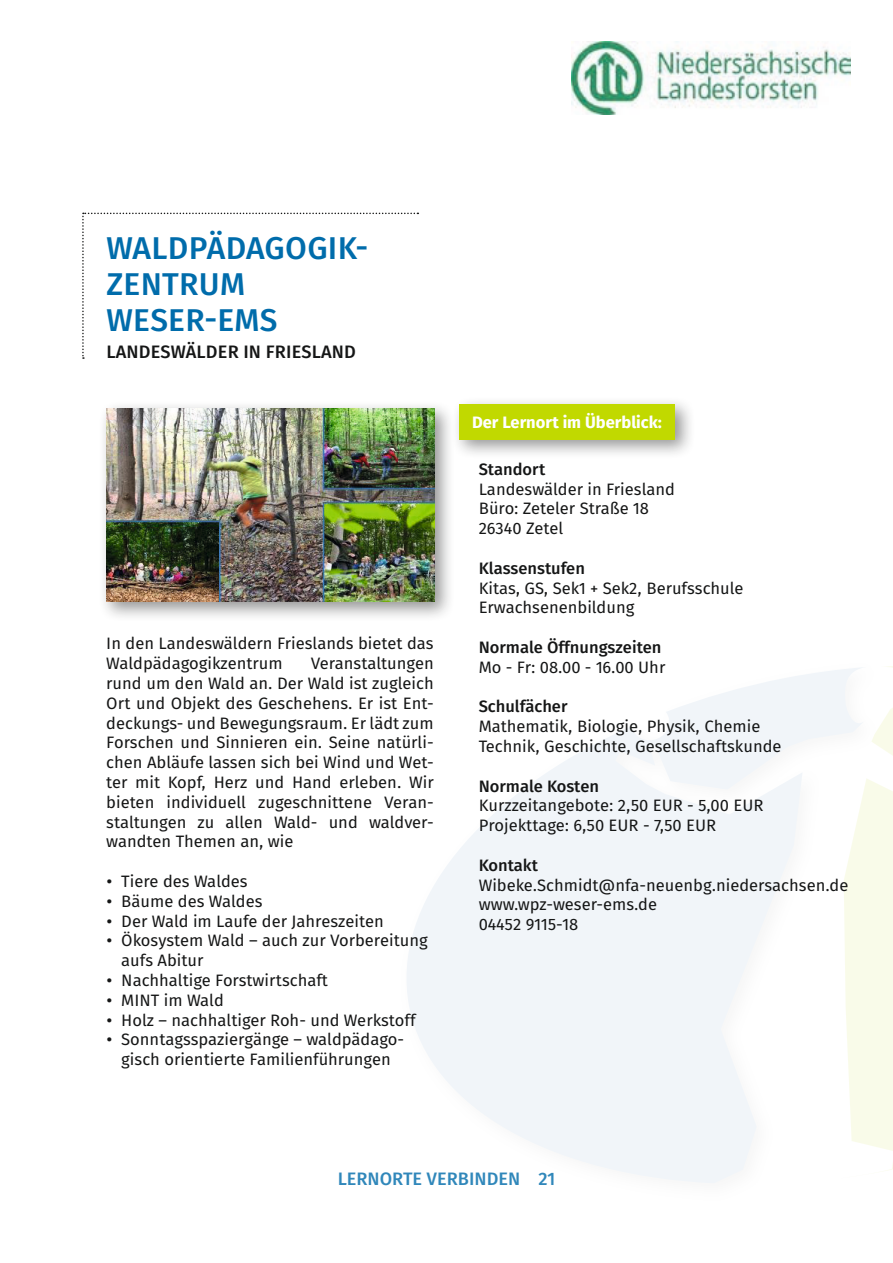
<style>
.page{position:relative;width:893px;height:1263px;background:#fff}
.page>*{position:absolute;margin:0;border:0;box-sizing:border-box;transform-origin:0 0}
.ÜBERSCHRIFT{font:31.5px/36px "Fira Sans OT Medium";letter-spacing:.01em;color:#006cab}
.ÜBERSCHRIFT_SUB{font:18px "Fira Sans OT Medium";letter-spacing:.01em;color:#151616}
.t1{font:18px "Fira Sans OT Medium";color:#006cab}
.NORMAL_ÜBERBLICK{font:16.5px/19.8px "Fira Sans OT";color:#151616}
.MEDIUM_ÜBERBLICK{font:16.5px "Fira Sans OT Medium";color:#151616}
.t2{font:700 16.5px "Fira Sans OT";color:#fff}
.NORMAL_ÜBERBLICK-2{font:16.5px "Fira Sans OT Medium";color:#151616}
</style>
<div class="page">
<svg style="left:407px;top:670px;width:433px;height:513px;fill:#f1f5f9"></svg>
<svg style="left:840px;top:666px;width:53px;height:505px"></svg>
<svg style="left:82px;top:213px;width:336px;height:146px"></svg>
<div style="left:99px;top:400px;width:357px;height:222px;background:#151616;opacity:.45"></div>
<img style="left:106px;top:408px;width:329px;height:194px">
<div style="left:452px;top:396px;width:244px;height:64px;background:#151616;opacity:.45"></div>
<div style="left:459px;top:404px;width:216px;height:35px;background:#c1d900"></div>
<img style="left:572px;top:41px;width:278px;height:74px">
<p class="ÜBERSCHRIFT" style="left:106px;top:232px;width:263px">WALDPÄDAGOGIK-<br>ZENTRUM<br>WESER-EMS</p>
<p class="ÜBERSCHRIFT_SUB" style="left:106px;top:339px;width:251px">LANDESWÄLDER IN FRIESLAND</p>
<p class="NORMAL_ÜBERBLICK" style="left:106px;top:635px;width:329px">In den Landeswäldern Frieslands bietet das<br>Waldpädagogikzentrum</p>
<p class="NORMAL_ÜBERBLICK" style="left:106px;top:655px;width:329px;text-align:justify;text-indent:204px">Veranstaltungen rund um den Wald an. Der Wald ist zugleich Ort und Objekt des Geschehens. Er ist Ent&shy;deckungs- und Bewegungsraum. Er lädt zum Forschen und Sinnieren ein. Seine natürli&shy;chen Abläufe lassen sich bei Wind und Wet&shy;ter mit Kopf, Herz und Hand erleben. Wir bieten individuell zugeschnittene Veran&shy;staltungen zu allen Wald- und waldver&shy;wandten Themen an, wie</p>
<p class="NORMAL_ÜBERBLICK" style="left:106px;top:873px;width:143px">• Tiere des Waldes</p>
<p class="NORMAL_ÜBERBLICK" style="left:106px;top:892px;width:158px">• Bäume des Waldes</p>
<p class="NORMAL_ÜBERBLICK" style="left:106px;top:912px;width:279px">• Der Wald im Laufe der Jahreszeiten</p>
<p class="NORMAL_ÜBERBLICK" style="left:121px;top:932px;width:308px;text-indent:-15px">• Ökosystem Wald – auch zur Vorbereitung aufs Abitur</p>
<p class="NORMAL_ÜBERBLICK" style="left:106px;top:972px;width:223px">• Nachhaltige Forstwirtschaft</p>
<p class="NORMAL_ÜBERBLICK" style="left:106px;top:991px;width:119px">• MINT im Wald</p>
<p class="NORMAL_ÜBERBLICK" style="left:106px;top:1011px;width:311px">• Holz – nachhaltiger Roh- und Werkstoff</p>
<p class="NORMAL_ÜBERBLICK" style="left:106px;top:1031px;width:299px;text-align:center">• Sonntagsspaziergänge – waldpädago&shy;gisch orientierte Familienführungen</p>
<p class="t2" style="left:472px;top:411px;width:192px">Der Lernort im Überblick:</p>
<p class="MEDIUM_ÜBERBLICK" style="left:479px;top:457px;width:68px">Standort</p>
<p class="NORMAL_ÜBERBLICK" style="left:479px;top:480px;width:198px">Landeswälder in Friesland</p>
<p class="NORMAL_ÜBERBLICK" style="left:479px;top:500px;width:172px">Büro: Zeteler Straße 18</p>
<p class="NORMAL_ÜBERBLICK" style="left:479px;top:520px;width:86px">26340 Zetel</p>
<p class="MEDIUM_ÜBERBLICK" style="left:479px;top:556px;width:108px">Klassenstufen</p>
<p class="NORMAL_ÜBERBLICK" style="left:479px;top:579px;width:266px">Kitas, GS, Sek1 + Sek2, Berufsschule</p>
<p class="NORMAL_ÜBERBLICK" style="left:479px;top:599px;width:157px">Erwachsenenbildung</p>
<p class="MEDIUM_ÜBERBLICK" style="left:479px;top:636px;width:184px">Normale Öffnungszeiten</p>
<p class="NORMAL_ÜBERBLICK" style="left:479px;top:658px;width:188px">Mo - Fr: 08.00 - 16.00 Uhr</p>
<p class="NORMAL_ÜBERBLICK-2" style="left:479px;top:695px;width:90px">Schulfächer</p>
<p class="NORMAL_ÜBERBLICK" style="left:479px;top:718px;width:283px">Mathematik, Biologie, Physik, Chemie</p>
<p class="NORMAL_ÜBERBLICK" style="left:479px;top:737px;width:304px">Technik, Geschichte, Gesellschaftskunde</p>
<p class="MEDIUM_ÜBERBLICK" style="left:479px;top:774px;width:122px">Normale Kosten</p>
<p class="NORMAL_ÜBERBLICK" style="left:479px;top:797px;width:286px">Kurzzeitangebote: 2,50 EUR - 5,00 EUR</p>
<p class="NORMAL_ÜBERBLICK" style="left:479px;top:817px;width:239px">Projekttage: 6,50 EUR - 7,50 EUR</p>
<p class="MEDIUM_ÜBERBLICK" style="left:479px;top:853px;width:61px">Kontakt</p>
<p class="NORMAL_ÜBERBLICK" style="left:479px;top:876px;width:371px">Wibeke.Schmidt@nfa-neuenbg.niedersachsen.de</p>
<p class="NORMAL_ÜBERBLICK" style="left:479px;top:896px;width:180px">www.wpz-weser-ems.de</p>
<p class="NORMAL_ÜBERBLICK" style="left:479px;top:916px;width:101px">04452 9115-18</p>
<p class="t1" style="left:338px;top:1166px;width:219px">LERNORTE VERBINDEN 21</p>
</div>
